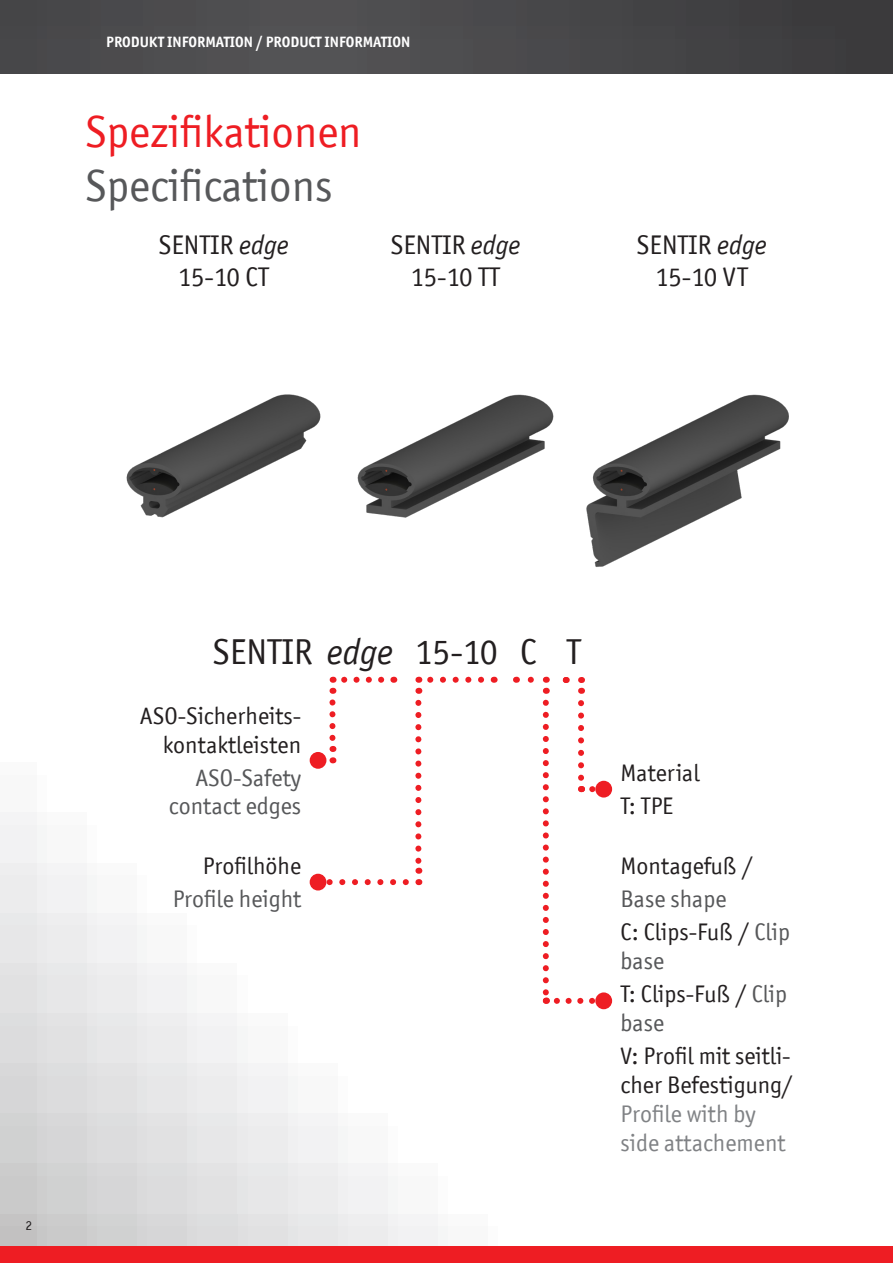
<style>
.page{position:relative;width:893px;height:1263px;background:#fff}
.page>*{position:absolute;margin:0;border:0;box-sizing:border-box;transform-origin:0 0}
.t1{font:45px "Officina San ITC";color:#ee1d23}
.t2{font:45px "Officina San ITC";color:#57585a}
.t3{font:36px "Officina San ITC";color:#231f20}
.t4{font:27px "Officina San ITC";color:#231f20}
.t5{font:24px/28.8px "Officina San ITC";color:#231f20}
.t6{font:24px "Officina San ITC";color:#57585a}
.t7{font:700 15px "Officina San ITC";color:#fff}
.t8{font:13.5px "Officina San ITC";color:#231f20}
.s1{font-style:italic}
.s2{color:#57585a}
.s3{color:#808285}
</style>
<div class="page">
<div style="left:0;top:1213px;width:37px;height:50px;background:#c2c1c1"></div>
<div style="left:37px;top:1213px;width:51px;height:50px;background:#cacaca"></div>
<div style="left:88px;top:1213px;width:50px;height:50px;background:#d0d1d1"></div>
<div style="left:138px;top:1213px;width:50px;height:50px;background:#d6d6d7"></div>
<div style="left:188px;top:1213px;width:50px;height:50px;background:#dcdcdd"></div>
<div style="left:238px;top:1213px;width:50px;height:50px;background:#e1e1e2"></div>
<div style="left:288px;top:1213px;width:50px;height:50px;background:#e7e7e8"></div>
<div style="left:338px;top:1213px;width:50px;height:50px;background:#ececed"></div>
<div style="left:388px;top:1213px;width:50px;height:50px;background:#f2f2f3"></div>
<div style="left:438px;top:1213px;width:51px;height:50px;background:#f8f8f8"></div>
<div style="left:0;top:1163px;width:37px;height:50px;background:#cacaca"></div>
<div style="left:37px;top:1163px;width:51px;height:50px;background:#d0d1d1"></div>
<div style="left:88px;top:1163px;width:50px;height:50px;background:#d6d6d7"></div>
<div style="left:138px;top:1163px;width:50px;height:50px;background:#dcdcdd"></div>
<div style="left:188px;top:1163px;width:50px;height:50px;background:#e1e1e2"></div>
<div style="left:238px;top:1163px;width:50px;height:50px;background:#e7e7e8"></div>
<div style="left:288px;top:1163px;width:50px;height:50px;background:#ececed"></div>
<div style="left:338px;top:1163px;width:50px;height:50px;background:#f2f2f3"></div>
<div style="left:388px;top:1163px;width:50px;height:50px;background:#f8f8f8"></div>
<div style="left:0;top:1113px;width:37px;height:50px;background:#d0d1d1"></div>
<div style="left:37px;top:1113px;width:51px;height:50px;background:#d6d6d7"></div>
<div style="left:88px;top:1113px;width:50px;height:50px;background:#dcdcdd"></div>
<div style="left:138px;top:1113px;width:50px;height:50px;background:#e1e1e2"></div>
<div style="left:188px;top:1113px;width:50px;height:50px;background:#e7e7e8"></div>
<div style="left:238px;top:1113px;width:50px;height:50px;background:#ececed"></div>
<div style="left:288px;top:1113px;width:50px;height:50px;background:#f2f2f3"></div>
<div style="left:338px;top:1113px;width:50px;height:50px;background:#f8f8f8"></div>
<div style="left:0;top:1063px;width:37px;height:50px;background:#d6d6d7"></div>
<div style="left:37px;top:1063px;width:51px;height:50px;background:#dcdcdd"></div>
<div style="left:88px;top:1063px;width:50px;height:50px;background:#e1e1e2"></div>
<div style="left:138px;top:1063px;width:50px;height:50px;background:#e7e7e8"></div>
<div style="left:188px;top:1063px;width:50px;height:50px;background:#ececed"></div>
<div style="left:238px;top:1063px;width:50px;height:50px;background:#f2f2f3"></div>
<div style="left:288px;top:1063px;width:50px;height:50px;background:#f8f8f8"></div>
<div style="left:0;top:1012px;width:37px;height:51px;background:#dcdcdd"></div>
<div style="left:37px;top:1012px;width:51px;height:51px;background:#e1e1e2"></div>
<div style="left:88px;top:1012px;width:50px;height:51px;background:#e7e7e8"></div>
<div style="left:138px;top:1012px;width:50px;height:51px;background:#ececed"></div>
<div style="left:188px;top:1012px;width:50px;height:51px;background:#f2f2f3"></div>
<div style="left:238px;top:1012px;width:50px;height:51px;background:#f8f8f8"></div>
<div style="left:0;top:962px;width:37px;height:50px;background:#e1e1e2"></div>
<div style="left:37px;top:962px;width:51px;height:50px;background:#e7e7e8"></div>
<div style="left:88px;top:962px;width:50px;height:50px;background:#ececed"></div>
<div style="left:138px;top:962px;width:50px;height:50px;background:#f2f2f3"></div>
<div style="left:188px;top:962px;width:50px;height:50px;background:#f8f8f8"></div>
<div style="left:0;top:912px;width:37px;height:50px;background:#e7e7e8"></div>
<div style="left:37px;top:912px;width:51px;height:50px;background:#ececed"></div>
<div style="left:88px;top:912px;width:50px;height:50px;background:#f2f2f3"></div>
<div style="left:138px;top:912px;width:50px;height:50px;background:#f8f8f8"></div>
<div style="left:0;top:862px;width:37px;height:50px;background:#ececed"></div>
<div style="left:37px;top:862px;width:51px;height:50px;background:#f2f2f3"></div>
<div style="left:88px;top:862px;width:50px;height:50px;background:#f8f8f8"></div>
<div style="left:0;top:812px;width:37px;height:50px;background:#f2f2f3"></div>
<div style="left:37px;top:812px;width:51px;height:50px;background:#f8f8f8"></div>
<div style="left:0;top:762px;width:37px;height:50px;background:#f8f8f8"></div>
<div style="left:0;top:0;width:893px;height:74px;background:linear-gradient(to right,#515153,#403f41)"></div>
<div style="left:0;top:1246px;width:893px;height:17px;background:#ee1d23"></div>
<svg style="left:332px;top:677px;width:49px;height:17px"></svg>
<svg style="left:427px;top:677px;width:54px;height:6px"></svg>
<svg style="left:527px;top:677px;width:4px;height:6px"></svg>
<svg style="left:566px;top:677px;width:4px;height:6px"></svg>
<svg style="left:321px;top:702px;width:14px;height:61px"></svg>
<div style="left:310px;top:752px;width:16px;height:17px;background:#ee1d23;border-radius:50%"></div>
<svg style="left:326px;top:879px;width:80px;height:6px"></svg>
<div style="left:310px;top:874px;width:16px;height:16px;background:#ee1d23;border-radius:50%"></div>
<svg style="left:418px;top:677px;width:1px;height:17px"></svg>
<svg style="left:415px;top:703px;width:6px;height:182px"></svg>
<div style="left:595px;top:781px;width:17px;height:16px;background:#ee1d23;border-radius:50%"></div>
<svg style="left:546px;top:677px;width:1px;height:17px"></svg>
<svg style="left:581px;top:677px;width:1px;height:17px"></svg>
<svg style="left:543px;top:703px;width:49px;height:301px"></svg>
<div style="left:595px;top:992px;width:17px;height:17px;background:#ee1d23;border-radius:50%"></div>
<img style="left:626px;top:394px;width:163px;height:161px">
<img style="left:394px;top:394px;width:232px;height:173px">
<img style="left:126px;top:394px;width:268px;height:124px">
<p class="t7" style="left:106px;top:32px;width:306px">PRODUKT INFORMATION / PRODUCT INFORMATION</p>
<p class="t1" style="left:85px;top:106px;width:278px">Spezifikationen</p>
<p class="t2" style="left:85px;top:160px;width:249px">Specifications</p>
<p class="t4" style="left:158px;top:229px;width:132px">SENTIR <span class="s1">edge</span></p>
<p class="t4" style="left:178px;top:261px;width:93px">15-10 CT</p>
<p class="t4" style="left:390px;top:229px;width:132px">SENTIR <span class="s1">edge</span></p>
<p class="t4" style="left:411px;top:261px;width:91px">15-10 TT</p>
<p class="t4" style="left:637px;top:229px;width:132px">SENTIR <span class="s1">edge</span></p>
<p class="t4" style="left:655px;top:261px;width:94px">15-10 VT</p>
<p class="t8" style="left:26px;top:1218px;width:8px">2</p>
<p class="t3" style="left:213px;top:631px;width:370px">SENTIR <span class="s1">edge</span> 15-10 C T</p>
<p class="t5" style="left:140px;top:701px;width:163px;text-align:right">ASO-Sicherheits&shy;kontaktleisten</p>
<p class="t6" style="left:195px;top:764px;width:107px">ASO-Safety</p>
<p class="t6" style="left:169px;top:792px;width:134px">contact edges</p>
<p class="t5" style="left:203px;top:852px;width:100px">Profilhöhe</p>
<p class="t6" style="left:173px;top:885px;width:130px">Profile height</p>
<p class="t5" style="left:621px;top:759px;width:80px">Material</p>
<p class="t5" style="left:621px;top:792px;width:54px">T: TPE</p>
<p class="t5" style="left:621px;top:852px;width:134px">Montagefuß /</p>
<p class="t6" style="left:621px;top:885px;width:107px">Base shape</p>
<p class="t5" style="left:621px;top:918px;width:171px">C: Clips-Fuß / <span class="s2">Clip base</span></p>
<p class="t5" style="left:621px;top:980px;width:168px">T: Clips-Fuß / <span class="s2">Clip base</span></p>
<p class="t5" style="left:621px;top:1041px;width:174px">V: Profil mit seitli&shy;cher Befestigung/<br><span class="s3">Profile with by side attachement</span></p>
</div>
